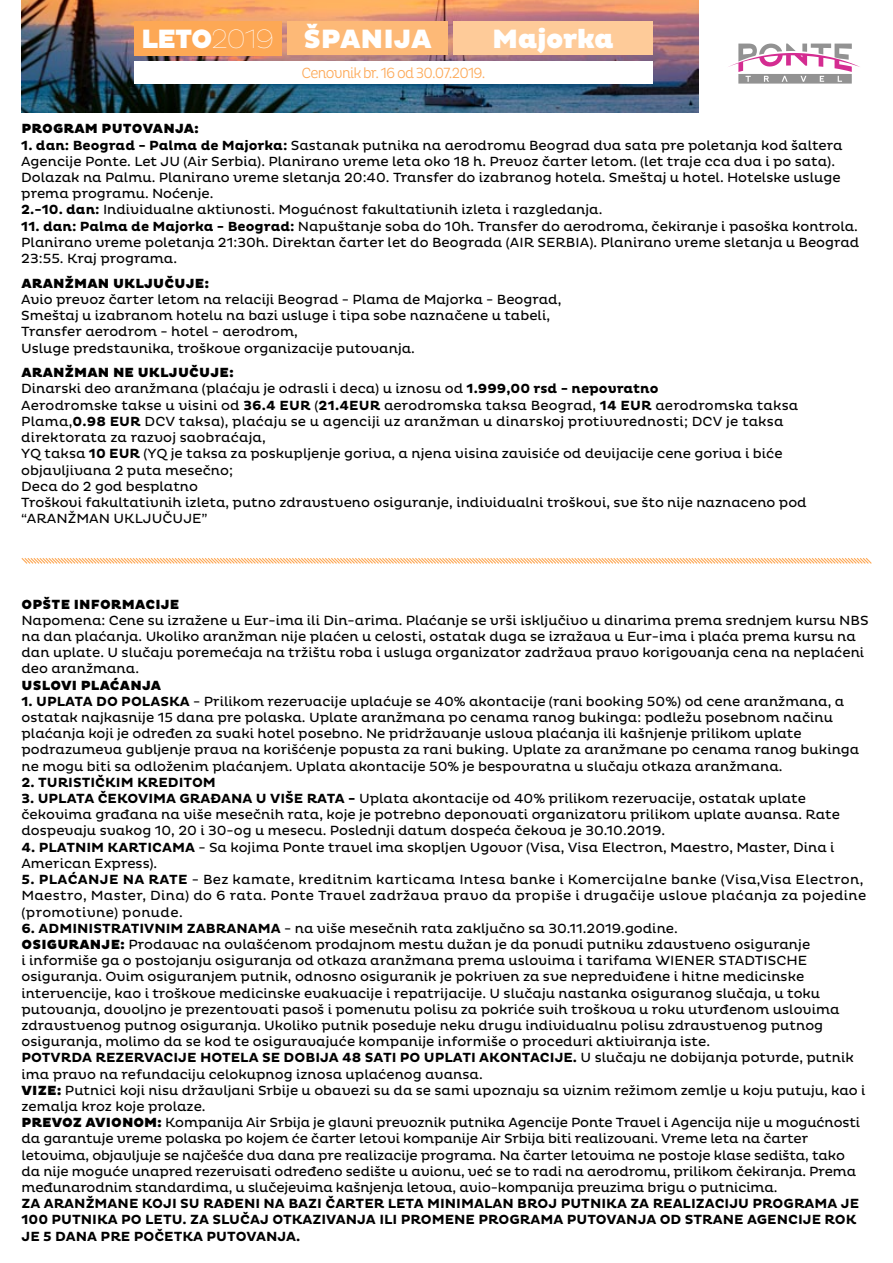
<style>
.page{position:relative;width:893px;height:1263px;background:#fff}
.page>*{position:absolute;margin:0;border:0;box-sizing:border-box;transform-origin:0 0}
.t1{font:900 27px "Pluto";letter-spacing:-.025em;color:#fff}
.t2{font:300 15px "Pluto Cond";letter-spacing:-.05em;color:#fda855}
.t3{font:13.5px/16.2px "Pluto";color:#000}
.t4{font:700 13.5px "Pluto";color:#000}
.t5{font:13.5px/16.2px "Pluto";letter-spacing:.025em;color:#000}
.t6{font:900 13.5px "Pluto";letter-spacing:.015em;color:#000}
.s1{font-weight:100}
.s2{font-weight:700}
.s3{font-weight:900}
</style>
<div class="page">
<img style="left:21px;top:0;width:678px;height:113px">
<svg style="left:728px;top:44px;width:132px;height:40px"></svg>
<div style="left:287px;top:21px;width:161px;height:34px;background:#fdb977"></div>
<div style="left:453px;top:21px;width:200px;height:34px;background:#fecb99"></div>
<div style="left:134px;top:21px;width:148px;height:34px;background:#fda855"></div>
<div style="left:134px;top:61px;width:519px;height:23px;background:#fff"></div>
<svg style="left:21px;top:558px;width:851px;height:6px;background:#fdd6b1"></svg>
<h1 class="t1" style="left:141px;top:24px;width:292px">LETO<span class="s1">2019</span> ŠPANIJA</h1>
<h1 class="t1" style="left:492px;top:24px;width:124px">Majorka</h1>
<p class="t2" style="left:301px;top:64px;width:186px">Cenovnik br. 16 od 30.07.2019.</p>
<p class="t6" style="left:21px;top:121px;width:179px">PROGRAM PUTOVANJA:</p>
<p class="t3" style="left:21px;top:137px;width:823px"><span class="s2">1. dan: Beograd - Palma de Majorka:</span> Sastanak putnika na aerodromu Beograd dva sata pre poletanja kod šaltera Agencije Ponte. Let JU (Air Serbia). Planirano vreme leta oko 18 h. Prevoz čarter letom. (let traje cca dva i po sata).<br>Dolazak na Palmu. Planirano vreme sletanja 20:40. Transfer do izabranog hotela. Smeštaj u hotel. Hotelske usluge prema programu. Noćenje.<br><span class="s2">2.-10. dan:</span> Individualne aktivnosti. Mogućnost fakultativnih izleta i razgledanja.</p>
<p class="t3" style="left:21px;top:218px;width:840px;text-align:justify"><span class="s2">11. dan: Palma de Majorka - Beograd:</span> Napuštanje soba do 10h. Transfer do aerodroma, čekiranje i pasoška kontrola.<br>Planirano vreme poletanja 21:30h. Direktan čarter let do Beograda (AIR SERBIA). Planirano vreme sletanja u Beograd 23:55. Kraj programa.</p>
<p class="t6" style="left:21px;top:275px;width:189px">ARANŽMAN UKLJUČUJE:</p>
<p class="t3" style="left:21px;top:291px;width:542px">Avio prevoz čarter letom na relaciji Beograd - Plama de Majorka - Beograd, Smeštaj u izabranom hotelu na bazi usluge i tipa sobe naznačene u tabeli, Transfer aerodrom - hotel - aerodrom,<br>Usluge predstavnika, troškove organizacije putovanja.</p>
<p class="t3" style="left:21px;top:365px;width:787px"><span class="s3">ARANŽMAN NE UKLJUČUJE:<br></span>Dinarski deo aranžmana (plaćaju je odrasli i deca) u iznosu od <span class="s2">1.999,00 rsd - nepovratno<br></span>Aerodromske takse u visini od <span class="s2">36.4 EUR</span> (<span class="s2">21.4EUR</span> aerodromska taksa Beograd, <span class="s2">14 EUR</span> aerodromska taksa Plama,<span class="s2">0.98 EUR</span> DCV taksa), plaćaju se u agenciji uz aranžman u dinarskoj protivvrednosti; DCV je taksa direktorata za razvoj saobraćaja,<br>YQ taksa <span class="s2">10 EUR</span> (YQ je taksa za poskupljenje goriva, a njena visina zavisiće od devijacije cene goriva i biće objavljivana 2 puta mesečno;<br>Deca do 2 god besplatno<br>Troškovi fakultativnih izleta, putno zdravstveno osiguranje, individualni troškovi, sve što nije naznaceno pod “ARANŽMAN UKLJUČUJE”</p>
<p class="t6" style="left:22px;top:596px;width:159px">OPŠTE INFORMACIJE</p>
<p class="t3" style="left:21px;top:612px;width:849px">Napomena: Cene su izražene u Eur-ima ili Din-arima. Plaćanje se vrši isključivo u dinarima prema srednjem kursu NBS na dan plaćanja. Ukoliko aranžman nije plaćen u celosti, ostatak duga se izražava u Eur-ima i plaća prema kursu na dan uplate. U slučaju poremećaja na tržištu roba i usluga organizator zadržava pravo korigovanja cena na neplaćeni deo aranžmana.</p>
<p class="t6" style="left:22px;top:677px;width:141px">US LOVI PLAĆANJA</p>
<p class="t3" style="left:21px;top:693px;width:839px"><span class="s2">1. UP LATA DO POLAS KA</span> - Prilikom rezervacije uplaćuje se 40% akontacije (rani booking 50%) od cene aranžmana, a ostatak najkasnije 15 dana pre polaska. Uplate aranžmana po cenama ranog bukinga: podležu posebnom načinu plaćanja koji je određen za svaki hotel posebno. Ne pridržavanje uslova plaćanja ili kašnjenje prilikom uplate podrazumeva gubljenje prava na korišćenje popusta za rani buking. Uplate za aranžmane po cenama ranog bukinga ne mogu biti sa odloženim plaćanjem. Uplata akontacije 50% je bespovratna u slučaju otkaza aranžmana.</p>
<p class="t4" style="left:21px;top:775px;width:35px">2. TURIS</p>
<p class="t4" style="left:82px;top:775px;width:136px">TIČKI M KREDITOM</p>
<p class="t4" style="left:21px;top:791px;width:170px">3. UPLATA ČEKOVI MA GRA</p>
<p class="t4" style="left:210px;top:791px;width:23px">ĐANA</p>
<p class="t3" style="left:21px;top:791px;width:820px;text-indent:234px"><span class="s2">U VI ŠE RATA -</span> Uplata akontacije od 40% prilikom rezervacije, ostatak uplate čekovima građana na više mesečnih rata, koje je potrebno deponovati organizatoru prilikom uplate avansa. Rate dospevaju svakog 10, 20 i 30-og u mesecu. Poslednji datum dospeća čekova je 30.10.2019.</p>
<p class="t3" style="left:21px;top:839px;width:815px"><span class="s2">4. PLATNI M KARTI CAMA</span> - Sa kojima Ponte travel ima skopljen Ugovor (Visa, Visa Electron, Maestro, Master, Dina i<br>American Express).</p>
<p class="t4" style="left:21px;top:872px;width:48px">5. PLAĆANJ</p>
<p class="t5" style="left:21px;top:872px;width:846px;text-indent:88px"><span class="s2">E NA RATE</span> - Bez kamate, kreditnim karticama Intesa banke i Komercijalne banke (Visa,Visa Electron,<br>Maestro, Master, Dina) do 6 rata. Ponte Travel zadržava pravo da propiše i drugačije uslove plaćanja za pojedine (promotivne) ponude.</p>
<p class="t4" style="left:21px;top:920px;width:59px">6. ADMINIS</p>
<p class="t4" style="left:102px;top:920px;width:106px">TRATIVNI M ZABRANA</p>
<p class="t3" style="left:21px;top:920px;width:820px;text-indent:236px"><span class="s2">MA</span> - na više mesečnih rata zaključno sa 30.11.2019.godine.<br><span class="s3">OSIGURANJE:</span> Prodavac na ovlašćenom prodajnom mestu dužan je da ponudi putniku zdavstveno osiguranje<br>i informiše ga o postojanju osiguranja od otkaza aranžmana prema uslovima i tarifama WIENER STADTISCHE osiguranja. Ovim osiguranjem putnik, odnosno osiguranik je pokriven za sve nepredviđene i hitne medicinske intervencije, kao i troškove medicinske evakuacije i repatrijacije. U slučaju nastanka osiguranog slučaja, u toku putovanja, dovoljno je prezentovati pasoš i pomenutu polisu za pokriće svih troškova u roku utvrđenom uslovima zdravstvenog putnog osiguranja. Ukoliko putnik poseduje neku drugu individualnu polisu zdravstvenog putnog osiguranja, molimo da se kod te osiguravajuće kompanije informiše o proceduri aktiviranja iste.</p>
<p class="t4" style="left:21px;top:1050px;width:293px">POTVRDA REZERVACIJ E HOTELA SE DOBIJA</p>
<p class="t3" style="left:21px;top:1050px;width:846px;text-indent:321px"><span class="s2">48 SATI PO UPLATI AKONTACIJ E.</span> U slučaju ne dobijanja potvrde, putnik ima pravo na refundaciju celokupnog iznosa uplaćenog avansa.<br><span class="s3">VIZE:</span> Putnici koji nisu državljani Srbije u obavezi su da se sami upoznaju sa viznim režimom zemlje u koju putuju, kao i zemalja kroz koje prolaze.<br><span class="s3">PREVOZ AVIONOM:</span> Kompanija Air Srbija je glavni prevoznik putnika Agencije Ponte Travel i Agencija nije u mogućnosti da garantuje vreme polaska po kojem će čarter letovi kompanije Air Srbija biti realizovani. Vreme leta na čarter letovima, objavljuje se najčešće dva dana pre realizacije programa. Na čarter letovima ne postoje klase sedišta, tako da nije moguće unapred rezervisati određeno sedište u avionu, već se to radi na aerodromu, prilikom čekiranja. Prema međunarodnim standardima, u slučejevima kašnjenja letova, avio-kompanija preuzima brigu o putnicima.</p>
<p class="t4" style="left:21px;top:1196px;width:34px">ZA ARAN</p>
<p class="t4" style="left:86px;top:1196px;width:648px">ŽMAN E KOJI SU RAĐENI NA BAZI ČARTER LETA MINI MALAN BROJ PUTNI KA ZA REALI ZACIJU</p>
<p class="t4" style="left:752px;top:1196px;width:43px">PROGRA</p>
<p class="t4" style="left:814px;top:1196px;width:46px">MA JE</p>
<p class="t4" style="left:21px;top:1212px;width:326px">100 PUTNI KA PO LETU. ZA SLUČAJ OTKAZIVANJA</p>
<p class="t4" style="left:379px;top:1212px;width:142px">ILI PROMENE PROGRA</p>
<p class="t4" style="left:540px;top:1212px;width:87px">MA PU TOVANJA</p>
<p class="t4" style="left:660px;top:1212px;width:54px">OD STRAN</p>
<p class="t4" style="left:734px;top:1212px;width:124px">E AGENCIJ E ROK</p>
<p class="t4" style="left:21px;top:1228px;width:56px">JE 5 DANA</p>
<p class="t4" style="left:101px;top:1228px;width:167px">PRE POČETKA PUTOVANJA</p>
<p class="t4" style="left:296px;top:1228px;width:6px">.</p>
</div>
